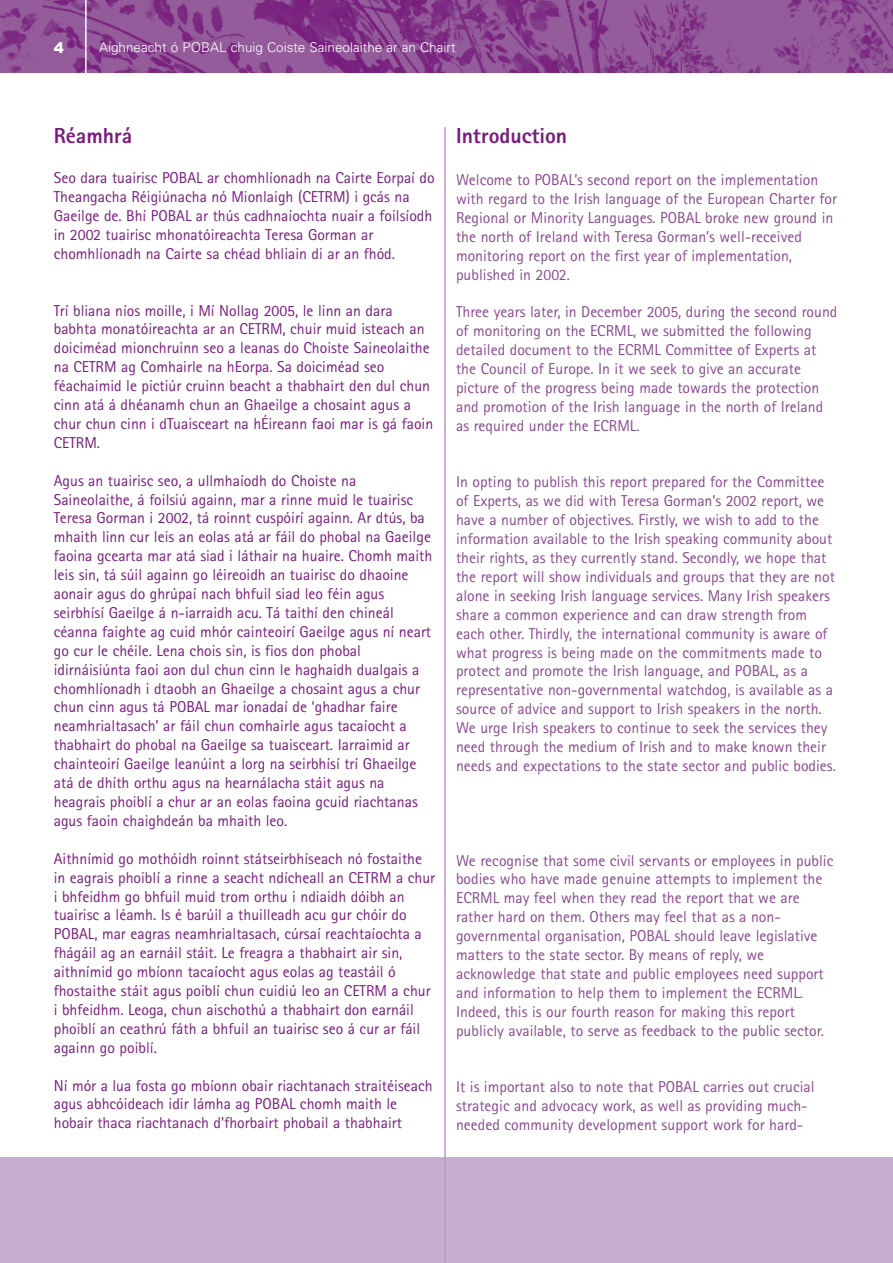
<style>
.page{position:relative;width:893px;height:1263px;background:#fff}
.page>*{position:absolute;margin:0;border:0;box-sizing:border-box;transform-origin:0 0}
.t1{font:800 21.75px "Rotis Sans Serif";color:#781d7d}
.t2{font:15.75px/18.9px "Rotis Sans Serif";color:#781d7d}
.t3{font:15.75px/18.9px "Rotis Sans Serif";color:#89498f}
.t4{font:900 15px "Arial";color:#fff}
.t5{font:300 13.5px "Univers";color:#fff}
</style>
<div class="page">
<div style="left:0;top:1157px;width:893px;height:106px;background:#c7adce"></div>
<img style="left:0;top:0;width:893px;height:73px">
<hr style="left:85px;top:0;width:2px;height:74px;background:#fff">
<hr style="left:444px;top:127px;width:2px;height:1136px;background:#b997bf">
<p class="t4" style="left:54px;top:42px;width:12px">4</p>
<p class="t5" style="left:99px;top:43px;width:358px">Aighneacht ó POBAL chuig Coiste Saineolaithe ar an Chairt</p>
<h1 class="t1" style="left:54px;top:128px;width:80px">Réamhrá</h1>
<p class="t2" style="left:54px;top:169px;width:382px">Seo dara tuairisc POBAL ar chomhlíonadh na Cairte Eorpaí do Theangacha Réigiúnacha nó Mionlaigh (CETRM) i gcás na Gaeilge de. Bhí POBAL ar thús cadhnaíochta nuair a foilsíodh in 2002 tuairisc mhonatóireachta Teresa Gorman ar chomhlíonadh na Cairte sa chéad bhliain di ar an fhód.</p>
<p class="t2" style="left:54px;top:302px;width:381px">Trí bliana níos moille, i Mí Nollag 2005, le linn an dara babhta monatóireachta ar an CETRM, chuir muid isteach an doiciméad mionchruinn seo a leanas do Choiste Saineolaithe na CETRM ag Comhairle na hEorpa. Sa doiciméad seo féachaimid le pictiúr cruinn beacht a thabhairt den dul chun cinn atá á dhéanamh chun an Ghaeilge a chosaint agus a chur chun cinn i dTuaisceart na hÉireann faoi mar is gá faoin CETRM.</p>
<p class="t2" style="left:54px;top:472px;width:380px">Agus an tuairisc seo, a ullmhaíodh do Choiste na Saineolaithe, á foilsiú againn, mar a rinne muid le tuairisc Teresa Gorman i 2002, tá roinnt cuspóirí againn. Ar dtús, ba mhaith linn cur leis an eolas atá ar fáil do phobal na Gaeilge faoina gcearta mar atá siad i láthair na huaire. Chomh maith leis sin, tá súil againn go léireoidh an tuairisc do dhaoine aonair agus do ghrúpaí nach bhfuil siad leo féin agus seirbhísí Gaeilge á n-iarraidh acu. Tá taithí den chineál céanna faighte ag cuid mhór cainteoirí Gaeilge agus ní neart go cur le chéile. Lena chois sin, is fios don phobal idirnáisiúnta faoi aon dul chun cinn le haghaidh dualgais a chomhlíonadh i dtaobh an Ghaeilge a chosaint agus a chur chun cinn agus tá POBAL mar ionadaí de ‘ghadhar faire neamhrialtasach’ ar fáil chun comhairle agus tacaíocht a thabhairt do phobal na Gaeilge sa tuaisceart. Iarraimid ar chainteoirí Gaeilge leanúint a lorg na seirbhísí trí Ghaeilge atá de dhíth orthu agus na hearnálacha stáit agus na heagrais phoiblí a chur ar an eolas faoina gcuid riachtanas agus faoin chaighdeán ba mhaith leo.</p>
<p class="t2" style="left:54px;top:850px;width:383px">Aithnímid go mothóidh roinnt státseirbhíseach nó fostaithe in eagrais phoiblí a rinne a seacht ndícheall an CETRM a chur i bhfeidhm go bhfuil muid trom orthu i ndiaidh dóibh an tuairisc a léamh. Is é barúil a thuilleadh acu gur chóir do POBAL, mar eagras neamhrialtasach, cúrsaí reachtaíochta a fhágáil ag an earnáil stáit. Le freagra a thabhairt air sin, aithnímid go mbíonn tacaíocht agus eolas ag teastáil ó fhostaithe stáit agus poiblí chun cuidiú leo an CETRM a chur i bhfeidhm. Leoga, chun aischothú a thabhairt don earnáil phoiblí an ceathrú fáth a bhfuil an tuairisc seo á cur ar fáil againn go poiblí.</p>
<p class="t2" style="left:54px;top:1077px;width:380px">Ní mór a lua fosta go mbíonn obair riachtanach straitéiseach agus abhcóideach idir lámha ag POBAL chomh maith le hobair thaca riachtanach d’fhorbairt phobail a thabhairt</p>
<h1 class="t1" style="left:456px;top:128px;width:113px">Introduction</h1>
<p class="t3" style="left:456px;top:171px;width:382px">Welcome to POBAL’s second report on the implementation with regard to the Irish language of the European Charter for Regional or Minority Languages. POBAL broke new ground in the north of Ireland with Teresa Gorman’s well-received monitoring report on the first year of implementation, published in 2002.</p>
<p class="t3" style="left:456px;top:304px;width:383px">Three years later, in December 2005, during the second round of monitoring on the ECRML, we submitted the following detailed document to the ECRML Committee of Experts at the Council of Europe. In it we seek to give an accurate picture of the progress being made towards the protection and promotion of the Irish language in the north of Ireland as required under the ECRML.</p>
<p class="t3" style="left:456px;top:474px;width:381px">In opting to publish this report prepared for the Committee of Experts, as we did with Teresa Gorman’s 2002 report, we have a number of objectives. Firstly, we wish to add to the information available to the Irish speaking community about their rights, as they currently stand. Secondly, we hope that the report will show individuals and groups that they are not alone in seeking Irish language services. Many Irish speakers share a common experience and can draw strength from each other. Thirdly, the international community is aware of what progress is being made on the commitments made to protect and promote the Irish language, and POBAL, as a representative non-governmental watchdog, is available as a source of advice and support to Irish speakers in the north.<br>We urge Irish speakers to continue to seek the services they need through the medium of Irish and to make known their needs and expectations to the state sector and public bodies.</p>
<p class="t3" style="left:456px;top:852px;width:379px">We recognise that some civil servants or employees in public bodies who have made genuine attempts to implement the ECRML may feel when they read the report that we are rather hard on them. Others may feel that as a non&shy;governmental organisation, POBAL should leave legislative matters to the state sector. By means of reply, we acknowledge that state and public employees need support and information to help them to implement the ECRML.<br>Indeed, this is our fourth reason for making this report publicly available, to serve as feedback to the public sector.</p>
<p class="t3" style="left:456px;top:1078px;width:360px">It is important also to note that POBAL carries out crucial strategic and advocacy work, as well as providing much&shy;needed community development support work for hard-</p>
</div>
